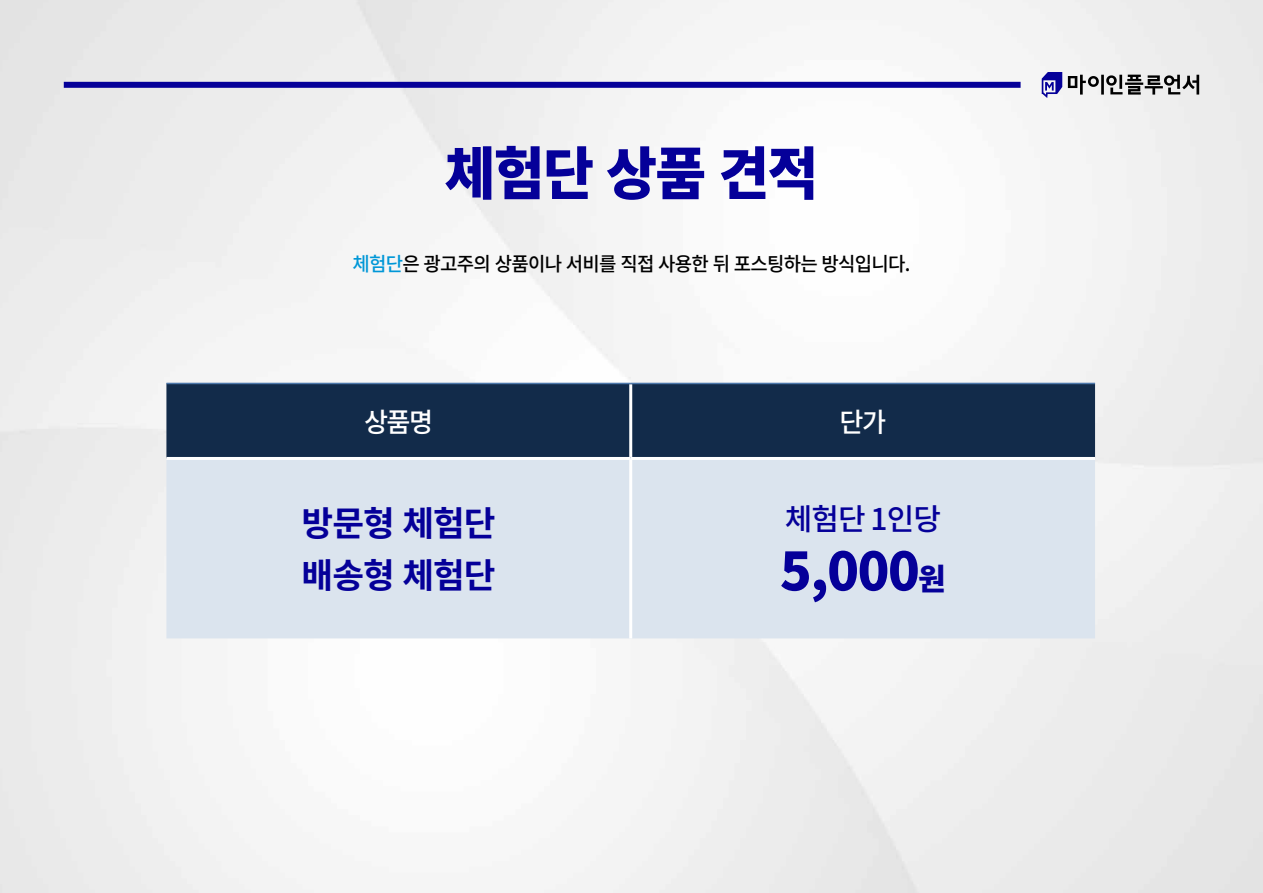
<style>
.page{position:relative;width:1263px;height:893px;background:#fff}
.page>*{position:absolute;margin:0;border:0;box-sizing:border-box;transform-origin:0 0}
.t1{font:900 57px "Noto Sans CJ Kkr";letter-spacing:-.03em;color:#050099}
.t2{font:900 52.5px "Noto Sans CJ Kkr";color:#050099}
.t3{font:700 34.5px/52.5px "Noto Sans CJ Kkr";letter-spacing:-.03em;color:#050099}
.t4{font:500 30px "Noto Sans CJ Kkr";letter-spacing:-.03em;color:#050099}
.t5{font:500 27px "Noto Sans CJ Kkr";color:#fff}
.t6{font:500 19.5px "Noto Sans CJ Kkr";letter-spacing:-.04em;color:#000}
.s1{color:#0097d7}
.s2{font-size:30px}
</style>
<div class="page">
<img style="left:0;top:0;width:1263px;height:893px">
<div style="left:64px;top:82px;width:956px;height:6px;background:#050099"></div>
<svg style="left:1042px;top:72px;width:20px;height:26px"></svg>
<svg style="left:1068px;top:75px;width:131px;height:20px"></svg>
<div style="left:166px;top:384px;width:929px;height:73px;background:#122b4a"></div>
<div style="left:166px;top:460px;width:929px;height:178px;background:#dbe4ee"></div>
<hr style="left:629px;top:384px;width:3px;height:73px;background:#fff">
<hr style="left:166px;top:457px;width:465px;height:3px;background:#fff">
<hr style="left:631px;top:457px;width:464px;height:3px;background:#fff">
<hr style="left:629px;top:460px;width:3px;height:178px;background:#fff">
<hr style="left:166px;top:383px;width:465px;height:1px;background:#4d78ab">
<hr style="left:631px;top:383px;width:464px;height:1px;background:#4d78ab">
<h1 class="t1" style="left:445px;top:141px;width:375px">체험단 상품 견적</h1>
<p class="t6" style="left:352px;top:253px;width:559px"><span class="s1">체험단</span>은 광고주의 상품이나 서비를 직접 사용한 뒤 포스팅하는 방식입니다.</p>
<h3 class="t5" style="left:364px;top:407px;width:71px">상품명</h3>
<h3 class="t5" style="left:839px;top:407px;width:48px">단가</h3>
<h3 class="t3" style="left:302px;top:498px;width:195px">방문형 체험단 배송형 체험단</h3>
<h3 class="t4" style="left:785px;top:502px;width:158px">체험단 1인당</h3>
<h2 class="t2" style="left:780px;top:542px;width:168px">5,000<span class="s2">원</span></h2>
</div>
